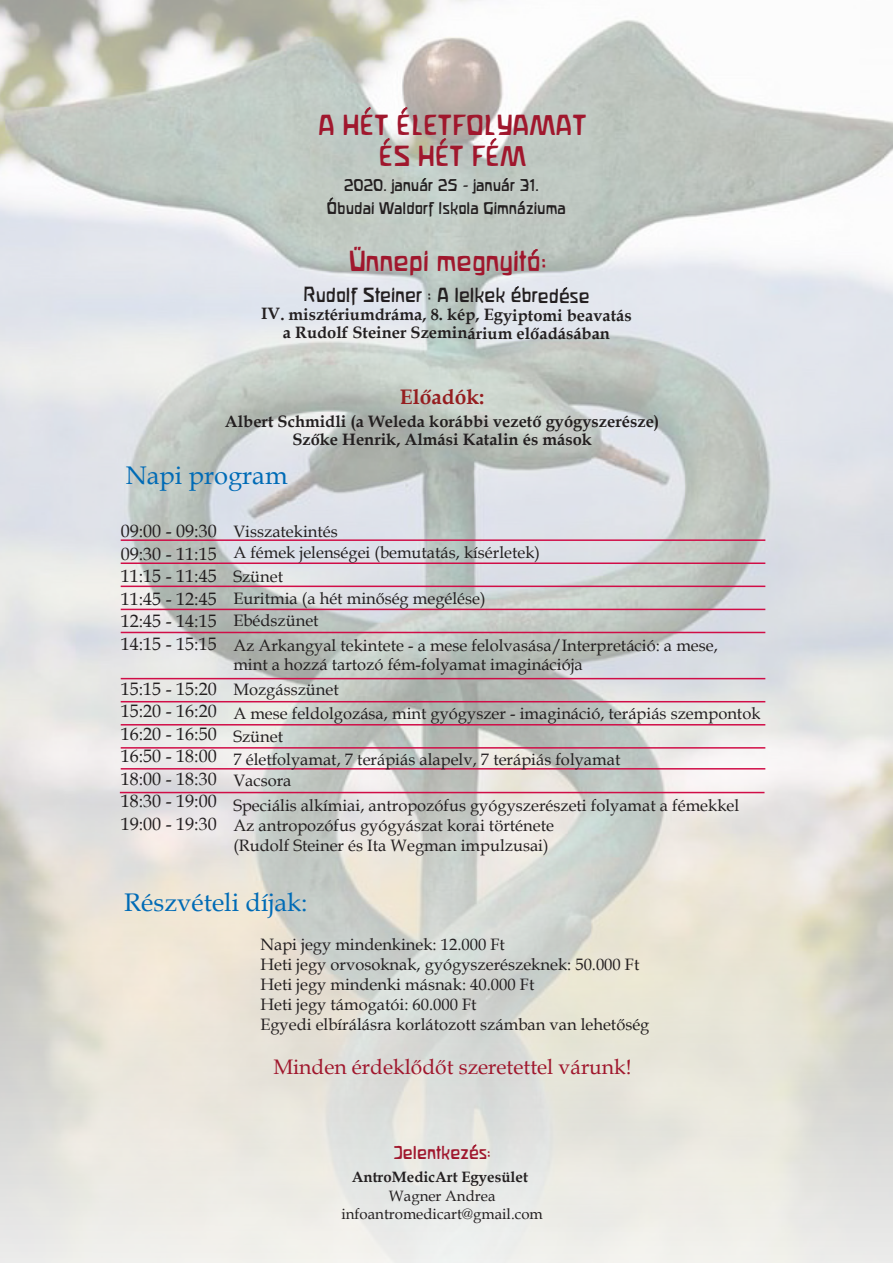
<style>
.page{position:relative;width:893px;height:1263px;background:#fff}
.page>*{position:absolute;margin:0;border:0;box-sizing:border-box;transform-origin:0 0}
.t1{font:25.5px/30.6px "Waldorfschrift";color:#a0172d;text-align:center}
.t2{font:25.5px "Book Antiqua";color:#006bb6}
.t3{font:21px "Book Antiqua";color:#a0172d}
.WW-Standard{font:700 21px "Book Antiqua";color:#951e20}
.t4{font:18px "Book Antiqua";color:#231f20}
.WW-Standard-2{font:18px "Waldorfschrift";letter-spacing:-.005em;color:#231f20}
.t5{font:16.5px/19.8px "Book Antiqua";color:#231f20}
.WW-Standard-3{font:700 16.5px/18.1px "Book Antiqua";color:#231f20;text-align:center}
.t6{font:16.5px "Waldorfschrift";color:#a0172d}
.t7{font:15px "Waldorfschrift";color:#231f20}
.t8{font:15px "Book Antiqua";color:#231f20}
.t9{font:700 15px "Book Antiqua";color:#231f20}
</style>
<div class="page">
<img style="left:0;top:0;width:893px;height:1263px">
<hr style="left:121px;top:539px;width:644px;height:2px;background:#d10d47">
<hr style="left:121px;top:562px;width:644px;height:2px;background:#d10d47">
<hr style="left:121px;top:586px;width:644px;height:1px;background:#d10d47">
<hr style="left:121px;top:609px;width:644px;height:1px;background:#d10d47">
<hr style="left:121px;top:632px;width:644px;height:1px;background:#d10d47">
<hr style="left:121px;top:678px;width:644px;height:1px;background:#d10d47">
<hr style="left:121px;top:701px;width:644px;height:1px;background:#d10d47">
<hr style="left:121px;top:724px;width:644px;height:1px;background:#d10d47">
<hr style="left:121px;top:747px;width:644px;height:2px;background:#d10d47">
<hr style="left:121px;top:768px;width:644px;height:1px;background:#d10d47">
<hr style="left:120px;top:792px;width:644px;height:1px;background:#d10d47">
<p class="t1" style="left:318px;top:108px;width:270px">A HÉT ÉLETFOLYAMAT<br>ÉS HÉT FÉM</p>
<p class="t7" style="left:344px;top:174px;width:197px">2020. január 25 - január 31.</p>
<p class="t7" style="left:327px;top:198px;width:241px">Óbudai Waldorf Iskola Gimnáziuma</p>
<p class="t1" style="left:348px;top:244px;width:200px">Ünnepi megnyitó:</p>
<p class="WW-Standard-2" style="left:304px;top:283px;width:288px">Rudolf Steiner : A lelkek ébredése</p>
<p class="WW-Standard-3" style="left:261px;top:305px;width:372px">IV. misztériumdráma, 8. kép, Egyiptomi beavatás</p>
<p class="WW-Standard-3" style="left:283px;top:324px;width:329px">a Rudolf Steiner Szeminárium előadásában</p>
<p class="WW-Standard" style="left:400px;top:382px;width:86px">Előadók:</p>
<p class="WW-Standard-3" style="left:225px;top:412px;width:436px">Albert Schmidli (a Weleda korábbi vezető gyógyszerésze)<br>Szőke Henrik, Almási Katalin és mások</p>
<p class="t2" style="left:126px;top:457px;width:163px">Napi program</p>
<p class="t4" style="left:121px;top:519px;width:97px">09:00 - 09:30</p>
<p class="t4" style="left:121px;top:541px;width:97px">09:30 - 11:15</p>
<p class="t4" style="left:121px;top:564px;width:97px">11:15 - 11:45</p>
<p class="t4" style="left:121px;top:586px;width:97px">11:45 - 12:45</p>
<p class="t4" style="left:121px;top:609px;width:97px">12:45 - 14:15</p>
<p class="t4" style="left:121px;top:631px;width:97px">14:15 - 15:15</p>
<p class="t4" style="left:121px;top:676px;width:97px">15:15 - 15:20</p>
<p class="t4" style="left:121px;top:699px;width:97px">15:20 - 16:20</p>
<p class="t4" style="left:121px;top:721px;width:97px">16:20 - 16:50</p>
<p class="t4" style="left:121px;top:744px;width:97px">16:50 - 18:00</p>
<p class="t4" style="left:121px;top:766px;width:97px">18:00 - 18:30</p>
<p class="t4" style="left:121px;top:789px;width:97px">18:30 - 19:00</p>
<p class="t4" style="left:121px;top:811px;width:97px">19:00 - 19:30</p>
<p class="t5" style="left:233px;top:521px;width:106px">Visszatekintés</p>
<p class="t5" style="left:233px;top:540px;width:308px;line-height:23.9px">A fémek jelenségei (bemutatás, kísérletek)<br>Szünet</p>
<p class="t5" style="left:233px;top:588px;width:254px">Euritmia (a hét minőség megélése)</p>
<p class="t5" style="left:233px;top:635px;width:486px">Az Arkangyal tekintete - a mese felolvasása/Interpretáció: a mese,</p>
<p class="t5" style="left:233px;top:654px;width:351px">mint a hozzá tartozó fém-folyamat imaginációja</p>
<p class="t5" style="left:233px;top:610px;width:87px">Ebédszünet</p>
<p class="t5" style="left:233px;top:678px;width:529px;line-height:23.2px">Mozgásszünet<br>A mese feldolgozása, mint gyógyszer - imagináció, terápiás szempontok</p>
<p class="t5" style="left:233px;top:726px;width:51px">Szünet</p>
<p class="t5" style="left:233px;top:749px;width:388px">7 életfolyamat, 7 terápiás alapelv, 7 terápiás folyamat</p>
<p class="t5" style="left:233px;top:767px;width:507px;line-height:25px">Vacsora<br>Speciális alkímiai, antropozófus gyógyszerészeti folyamat a fémekkel</p>
<p class="t5" style="left:233px;top:815px;width:322px">Az antropozófus gyógyászat korai története (Rudolf Steiner és Ita Wegman impulzusai)</p>
<p class="t2" style="left:124px;top:884px;width:185px">Részvételi díjak:</p>
<p class="t5" style="left:260px;top:934px;width:246px">Napi jegy mindenkinek: 12.000 Ft</p>
<p class="t5" style="left:260px;top:954px;width:381px">Heti jegy orvosoknak, gyógyszerészeknek: 50.000 Ft<br>Heti jegy mindenki másnak: 40.000 Ft</p>
<p class="t5" style="left:260px;top:994px;width:218px">Heti jegy támogatói: 60.000 Ft</p>
<p class="t5" style="left:260px;top:1014px;width:391px">Egyedi elbírálásra korlátozott számban van lehetőség</p>
<p class="t3" style="left:273px;top:1052px;width:360px">Minden érdeklődőt szeretettel várunk!</p>
<p class="t6" style="left:393px;top:1141px;width:99px">Jelentkezés:</p>
<p class="t8" style="left:389px;top:1186px;width:108px">Wagner Andrea</p>
<p class="t8" style="left:341px;top:1204px;width:203px">infoantromedicart@gmail.com</p>
<p class="t9" style="left:352px;top:1167px;width:178px">AntroMedicArt Egyesület</p>
</div>
